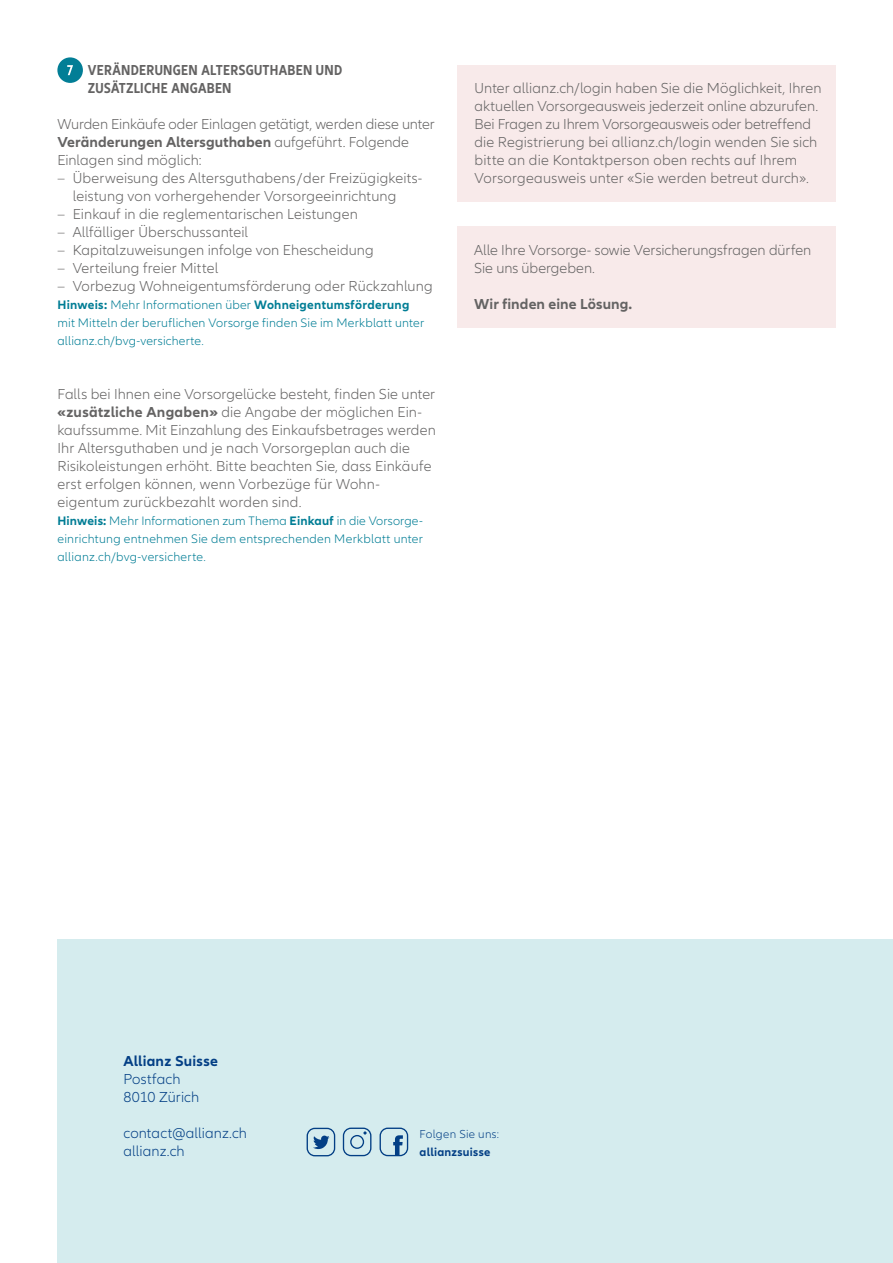
<style>
.page{position:relative;width:893px;height:1263px;background:#fff}
.page>*{position:absolute;margin:0;border:0;box-sizing:border-box;transform-origin:0 0}
.t1{font:300 15px/18px "Allianz Neo";letter-spacing:.005em;color:#646363}
.t2{font:700 condensed 15px/18px "Allianz Neo";letter-spacing:.02em;color:#646363}
.t3{font:300 15px/18px "Allianz Neo";letter-spacing:.005em;color:#033f85}
.t4{font:700 15px "Allianz Neo";letter-spacing:.005em;color:#646363}
.t5{font:700 15px "Allianz Neo";letter-spacing:.015em;color:#033f85}
.t6{font:300 12.75px/18px "Allianz Neo";letter-spacing:.015em;color:#007d95}
.t7{font:300 12px "Allianz Neo";letter-spacing:.025em;color:#033f85}
.t8{font:700 12px "Allianz Neo";letter-spacing:.025em;color:#033f85}
.s1{font-weight:700}
</style>
<div class="page">
<div style="left:57px;top:939px;width:836px;height:324px;background:#d5ecee"></div>
<svg style="left:343px;top:1127px;width:28px;height:29px"></svg>
<svg style="left:307px;top:1128px;width:28px;height:28px"></svg>
<svg style="left:380px;top:1127px;width:28px;height:29px"></svg>
<div style="left:57px;top:57px;width:26px;height:26px;background:#027e96;border-radius:50%"></div>
<svg style="left:67px;top:65px;width:6px;height:10px"></svg>
<div style="left:457px;top:65px;width:379px;height:136px;background:#f8eaea"></div>
<div style="left:457px;top:226px;width:379px;height:101px;background:#f8eaea"></div>
<p class="t2" style="left:88px;top:62px;width:256px">VERÄNDERUNGEN ALTERSGUTHABEN UND<br>ZUSÄTZLICHE ANGABEN</p>
<p class="t1" style="left:57px;top:116px;width:379px">Wurden Einkäufe oder Einlagen getätigt, werden diese unter<br><span class="s1">Veränderungen Altersguthaben</span> aufgeführt. Folgende<br>Einlagen sind möglich:</p>
<p class="t1" style="left:73px;top:170px;width:351px;text-indent:-15px">– Überweisung des Altersguthabens/der Freizügigkeits&shy;leistung von vorhergehender Vorsorgeeinrichtung</p>
<p class="t1" style="left:57px;top:206px;width:302px">– Einkauf in die reglementarischen Leistungen</p>
<p class="t1" style="left:57px;top:224px;width:192px">– Allfälliger Überschussanteil</p>
<p class="t1" style="left:57px;top:242px;width:318px">– Kapitalzuweisungen infolge von Ehescheidung</p>
<p class="t1" style="left:57px;top:260px;width:162px">– Verteilung freier Mittel</p>
<p class="t1" style="left:57px;top:278px;width:377px">– Vorbezug Wohneigentumsförderung oder Rückzahlung</p>
<p class="t6" style="left:57px;top:297px;width:368px"><span class="s1">Hinweis:</span> Mehr Informationen über <span class="s1">Wohneigentumsförderung </span>mit Mitteln der beruflichen Vorsorge finden Sie im Merkblatt unter allianz.ch/bvg-versicherte.</p>
<p class="t1" style="left:57px;top:386px;width:380px">Falls bei Ihnen eine Vorsorgelücke besteht, finden Sie unter <span class="s1">«zusätzliche Angaben»</span> die Angabe der möglichen Ein&shy;kaufssumme. Mit Einzahlung des Einkaufsbetrages werden Ihr Altersguthaben und je nach Vorsorgeplan auch die Risikoleistungen erhöht. Bitte beachten Sie, dass Einkäufe erst erfolgen können, wenn Vorbezüge für Wohn&shy;eigentum zurückbezahlt worden sind.</p>
<p class="t6" style="left:57px;top:513px;width:367px;text-align:justify"><span class="s1">Hinweis:</span> Mehr Informationen zum Thema <span class="s1">Einkauf</span> in die Vorsorge&shy;einrichtung entnehmen Sie dem entsprechenden Merkblatt unter allianz.ch/bvg-versicherte.</p>
<p class="t1" style="left:475px;top:80px;width:348px">Unter allianz.ch/login haben Sie die Möglichkeit, Ihren aktuellen Vorsorgeausweis jederzeit online abzurufen.<br>Bei Fragen zu Ihrem Vorsorgeausweis oder betreffend die Registrierung bei allianz.ch/login wenden Sie sich bitte an die Kontaktperson oben rechts auf Ihrem Vorsorgeausweis unter «Sie werden betreut durch».</p>
<p class="t1" style="left:474px;top:242px;width:339px">Alle Ihre Vorsorge- sowie Versicherungsfragen dürfen<br>Sie uns übergeben.</p>
<p class="t4" style="left:474px;top:296px;width:160px">Wir finden eine Lösung.</p>
<p class="t5" style="left:123px;top:1052px;width:96px">Allianz Suisse</p>
<p class="t3" style="left:123px;top:1070px;width:77px">Postfach<br>8010 Zürich</p>
<p class="t3" style="left:123px;top:1124px;width:125px">contact@allianz.ch allianz.ch</p>
<p class="t7" style="left:419px;top:1127px;width:81px">Folgen Sie uns:</p>
<p class="t8" style="left:419px;top:1145px;width:73px">allianzsuisse</p>
</div>
